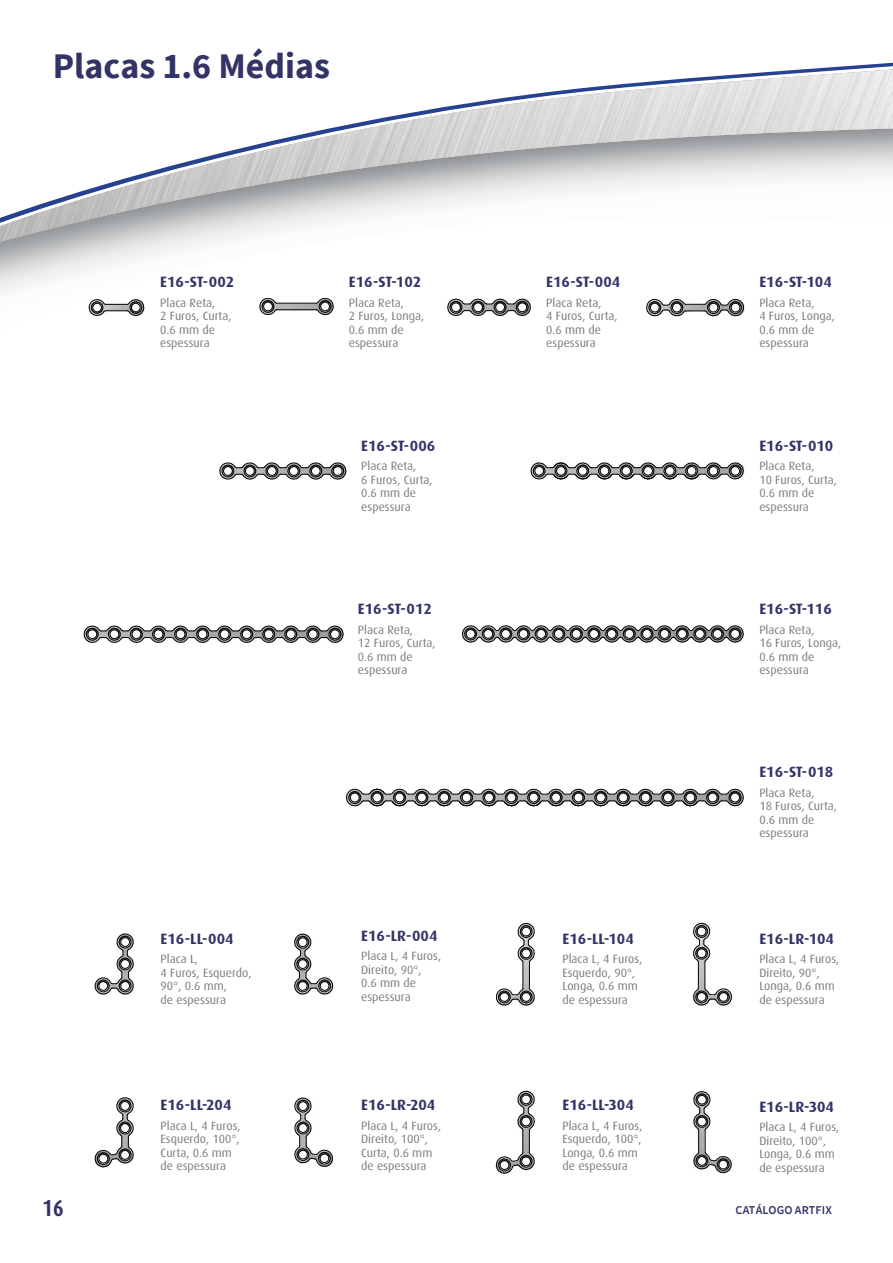
<style>
.page{position:relative;width:893px;height:1263px;background:#fff}
.page>*{position:absolute;margin:0;border:0;box-sizing:border-box;transform-origin:0 0}
.t1{font:700 36px "Source Sans Pro";color:#323467}
.t2{font:700 23.25px "Dax Condensed";color:#323467}
.t3{font:700 15px "Dax";color:#323467}
.t4{font:12px/13.5px "Dax";color:#7c7a7a}
.t5{font:600 12px "Source Sans Pro";letter-spacing:.015em;color:#323367}
</style>
<div class="page">
<svg style="left:0;top:242px;width:745px;height:75px"></svg>
<svg style="left:0;top:70px;width:893px;height:172px"></svg>
<svg style="left:219px;top:462px;width:127px;height:18px"></svg>
<svg style="left:530px;top:462px;width:214px;height:18px"></svg>
<svg style="left:346px;top:788px;width:398px;height:19px"></svg>
<svg style="left:89px;top:299px;width:55px;height:17px"></svg>
<svg style="left:447px;top:299px;width:84px;height:17px"></svg>
<img style="left:277px;top:298px;width:39px;height:17px">
<hr style="left:277px;top:309px;width:39px;height:1px;background:#010101">
<hr style="left:277px;top:303px;width:39px;height:1px;background:#010101">
<svg style="left:259px;top:298px;width:18px;height:17px"></svg>
<svg style="left:316px;top:298px;width:18px;height:17px"></svg>
<svg style="left:646px;top:299px;width:98px;height:17px"></svg>
<svg style="left:83px;top:625px;width:260px;height:18px"></svg>
<svg style="left:462px;top:625px;width:282px;height:18px"></svg>
<svg style="left:95px;top:934px;width:39px;height:60px"></svg>
<svg style="left:294px;top:934px;width:39px;height:60px"></svg>
<svg style="left:496px;top:923px;width:38px;height:82px"></svg>
<svg style="left:693px;top:923px;width:39px;height:82px"></svg>
<svg style="left:95px;top:1097px;width:39px;height:70px"></svg>
<svg style="left:295px;top:1098px;width:38px;height:69px"></svg>
<svg style="left:496px;top:1091px;width:39px;height:82px"></svg>
<svg style="left:693px;top:1091px;width:39px;height:82px"></svg>
<h1 class="t1" style="left:53px;top:41px;width:279px">Placas 1.6 Médias</h1>
<p class="t3" style="left:160px;top:273px;width:76px">E16-ST-002</p>
<p class="t4" style="left:160px;top:296px;width:73px">Placa Reta,<br>2 Furos, Curta,<br>0.6 mm de espessura</p>
<p class="t3" style="left:349px;top:273px;width:74px">E16-ST-102</p>
<p class="t4" style="left:349px;top:296px;width:77px">Placa Reta,<br>2 Furos, Longa,<br>0.6 mm de espessura</p>
<p class="t3" style="left:361px;top:437px;width:76px">E16-ST-006</p>
<p class="t4" style="left:361px;top:459px;width:73px">Placa Reta,<br>6 Furos, Curta,<br>0.6 mm de espessura</p>
<p class="t3" style="left:358px;top:600px;width:76px">E16-ST-012</p>
<p class="t4" style="left:358px;top:623px;width:79px">Placa Reta,<br>12 Furos, Curta,<br>0.6 mm de espessura</p>
<p class="t3" style="left:161px;top:930px;width:74px">E16-LL-004</p>
<p class="t4" style="left:161px;top:952px;width:93px">Placa L,<br>4 Furos, Esquerdo,<br>90°, 0.6 mm,<br>de espessura</p>
<p class="t3" style="left:161px;top:1097px;width:72px">E16-LL-204</p>
<p class="t4" style="left:161px;top:1119px;width:82px">Placa L, 4 Furos,<br>Esquerdo, 100°,<br>Curta, 0.6 mm de espessura</p>
<p class="t3" style="left:361px;top:927px;width:78px">E16-LR-004</p>
<p class="t4" style="left:361px;top:949px;width:82px">Placa L, 4 Furos,<br>Direito, 90°,<br>0.6 mm de espessura</p>
<p class="t3" style="left:361px;top:1096px;width:76px">E16-LR-204</p>
<p class="t4" style="left:361px;top:1119px;width:82px">Placa L, 4 Furos,<br>Direito, 100°,<br>Curta, 0.6 mm de espessura</p>
<p class="t3" style="left:546px;top:273px;width:76px">E16-ST-004</p>
<p class="t4" style="left:546px;top:296px;width:73px">Placa Reta,<br>4 Furos, Curta,<br>0.6 mm de espessura</p>
<p class="t3" style="left:562px;top:930px;width:73px">E16-LL-104</p>
<p class="t4" style="left:562px;top:952px;width:82px">Placa L, 4 Furos,<br>Esquerdo, 90°,<br>Longa, 0.6 mm de espessura</p>
<p class="t3" style="left:562px;top:1097px;width:73px">E16-LL-304</p>
<p class="t4" style="left:562px;top:1119px;width:82px">Placa L, 4 Furos,<br>Esquerdo, 100°,<br>Longa, 0.6 mm de espessura</p>
<p class="t3" style="left:759px;top:273px;width:74px">E16-ST-104</p>
<p class="t4" style="left:759px;top:296px;width:77px">Placa Reta,<br>4 Furos, Longa,<br>0.6 mm de espessura</p>
<p class="t3" style="left:759px;top:437px;width:76px">E16-ST-010</p>
<p class="t4" style="left:759px;top:459px;width:79px">Placa Reta,<br>10 Furos, Curta,<br>0.6 mm de espessura</p>
<p class="t3" style="left:759px;top:600px;width:74px">E16-ST-116</p>
<p class="t4" style="left:759px;top:623px;width:83px">Placa Reta,<br>16 Furos, Longa,<br>0.6 mm de espessura</p>
<p class="t3" style="left:759px;top:764px;width:76px">E16-ST-018</p>
<p class="t4" style="left:759px;top:786px;width:79px">Placa Reta,<br>18 Furos, Curta,<br>0.6 mm de espessura</p>
<p class="t3" style="left:759px;top:930px;width:76px">E16-LR-104</p>
<p class="t4" style="left:759px;top:952px;width:82px">Placa L, 4 Furos,<br>Direito, 90°,<br>Longa, 0.6 mm de espessura</p>
<p class="t3" style="left:759px;top:1098px;width:76px">E16-LR-304</p>
<p class="t4" style="left:759px;top:1120px;width:82px">Placa L, 4 Furos,<br>Direito, 100°,<br>Longa, 0.6 mm de espessura</p>
<h2 class="t2" style="left:42px;top:1195px;width:23px">16</h2>
<p class="t5" style="left:736px;top:1202px;width:98px">CATÁLOGO ARTFIX</p>
</div>
